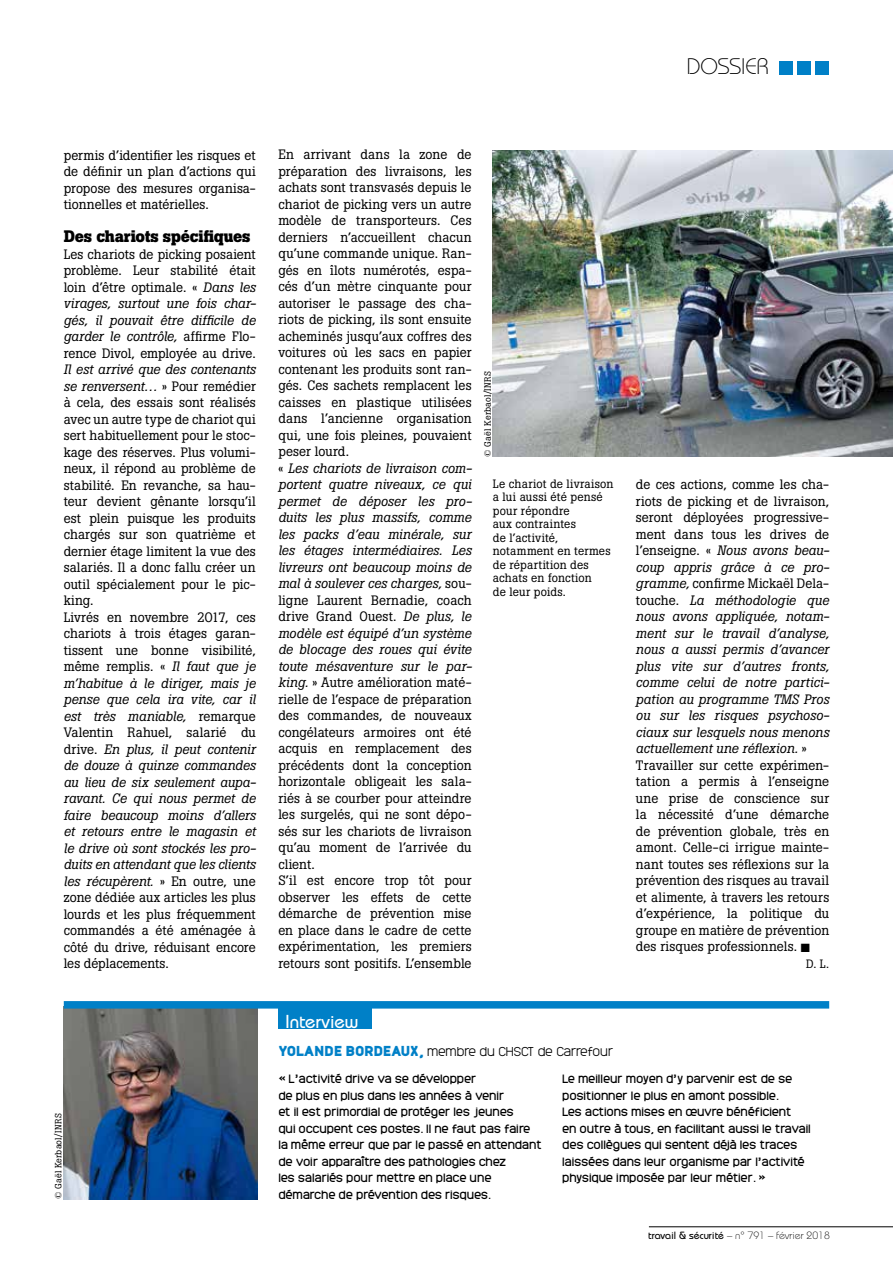
<style>
.page{position:relative;width:893px;height:1263px;background:#fff}
.page>*{position:absolute;margin:0;border:0;box-sizing:border-box;transform-origin:0 0}
.t1{font:300 22.5px "Bauhaus";letter-spacing:-.02em;color:#000}
.t2{font:500 18.75px "Bauhaus";color:#fff}
.t3{font:700 16.5px "Boton";letter-spacing:-.01em;color:#000}
.t4{font:13.5px/16.5px "Boton";letter-spacing:.005em;color:#000}
.t5{font:12px/13.5px "Boton";letter-spacing:.015em;color:#000}
.t6{font:300 12px "Monark";letter-spacing:-.03em;color:#000}
.t7{font:11.25px/16.5px "Monark";letter-spacing:-.025em;color:#000}
.t8{font:300 10.5px "Bauhaus";color:#000}
.t9{font:9px "Boton";letter-spacing:.015em;color:#000}
.s1{font-style:italic}
.s2{font-weight:900;font-size:13.5px;color:#0080c7}
.s3{font-weight:500}
</style>
<div class="page">
<div style="left:779px;top:61px;width:14px;height:13px;background:#0080c7"></div>
<div style="left:797px;top:61px;width:14px;height:13px;background:#0080c7"></div>
<div style="left:815px;top:61px;width:14px;height:13px;background:#0080c7"></div>
<hr style="left:649px;top:1226px;width:244px;height:1px;background:#000">
<img style="left:64px;top:1008px;width:193px;height:191px">
<div style="left:64px;top:1001px;width:765px;height:7px;background:#0080c7"></div>
<div style="left:278px;top:1008px;width:94px;height:21px;background:#0080c7"></div>
<img style="left:493px;top:150px;width:400px;height:307px">
<h1 class="t1" style="left:687px;top:53px;width:84px">DOSSIER</h1>
<p class="t4" style="left:64px;top:147px;width:193px;text-align:justify">permis d’identifier les risques et de définir un plan d’actions qui propose des mesures organisa&shy;tionnelles et matérielles.</p>
<p class="t3" style="left:64px;top:226px;width:188px">Des chariots spécifiques</p>
<p class="t4" style="left:64px;top:246px;width:194px;text-align:justify">Les chariots de picking posaient problème. Leur stabilité était loin d’être optimale. « <span class="s1">Dans les virages, surtout une fois char&shy;gés, il pouvait être difficile de garder le contrôle,</span> affirme Flo&shy;rence Divol, employée au drive.</p>
<p class="t4" style="left:64px;top:361px;width:194px"><span class="s1">Il est arrivé que des contenants se renversent…</span> » Pour remédier à cela, des essais sont réalisés avec un autre type de chariot qui sert habituellement pour le stoc&shy;kage des réserves. Plus volumi&shy;neux, il répond au problème de stabilité. En revanche, sa hau&shy;teur devient gênante lorsqu’il est plein puisque les produits chargés sur son quatrième et dernier étage limitent la vue des salariés. Il a donc fallu créer un outil spécialement pour le pic&shy;king.<br>Livrés en novembre 2017, ces chariots à trois étages garan&shy;tissent une bonne visibilité, même remplis. « <span class="s1">Il faut que je m’habitue à le diriger, mais je pense que cela ira vite, car il est très maniable,</span> remarque<br>Valentin Rahuel, salarié du drive. <span class="s1">En plus, il peut contenir de douze à quinze commandes au lieu de six seulement aupa&shy;ravant. Ce qui nous permet de faire beaucoup moins d’allers et retours entre le magasin et le drive où sont stockés les pro&shy;duits en attendant que les clients les récupèrent.</span> » En outre, une zone dédiée aux articles les plus lourds et les plus fréquemment commandés a été aménagée à côté du drive, réduisant encore les déplacements.</p>
<p class="t9" style="left:53px;top:1199px;width:87px;rotate:-90deg">© Gaël Kerbaol/INRS</p>
<p class="t4" style="left:278px;top:146px;width:195px">En arrivant dans la zone de préparation des livraisons, les achats sont transvasés depuis le chariot de picking vers un autre modèle de transporteurs. Ces derniers n’accueillent chacun qu’une commande unique. Ran&shy;gés en îlots numérotés, espa&shy;cés d’un mètre cinquante pour autoriser le passage des cha&shy;riots de picking, ils sont ensuite acheminés jusqu’aux coffres des voitures où les sacs en papier contenant les produits sont ran&shy;gés. Ces sachets remplacent les caisses en plastique utilisées dans l’ancienne organisation qui, une fois pleines, pouvaient peser lourd.<br>« <span class="s1">Les chariots de livraison com&shy;portent quatre niveaux, ce qui permet de déposer les pro&shy;duits les plus massifs, comme les packs d’eau minérale, sur les étages intermédiaires. Les livreurs ont beaucoup moins de mal à soulever ces charges,</span> sou&shy;ligne Laurent Bernadie, coach drive Grand Ouest. <span class="s1">De plus, le modèle est équipé d’un système de blocage des roues qui évite toute mésaventure sur le par&shy;king.</span> » Autre amélioration maté&shy;rielle de l’espace de préparation des commandes, de nouveaux congélateurs armoires ont été acquis en remplacement des précédents dont la conception horizontale obligeait les sala&shy;riés à se courber pour atteindre les surgelés, qui ne sont dépo&shy;sés sur les chariots de livraison qu’au moment de l’arrivée du client.<br>S’il est encore trop tôt pour observer les effets de cette démarche de prévention mise en place dans le cadre de cette expérimentation, les premiers retours sont positifs. L’ensemble</p>
<p class="t9" style="left:482px;top:457px;width:87px;rotate:-90deg">© Gaël Kerbaol/INRS</p>
<p class="t5" style="left:493px;top:477px;width:122px">Le chariot de livraison a lui aussi été pensé pour répondre<br>aux contraintes<br>de l’activité, notamment en termes de répartition des achats en fonction<br>de leur poids.</p>
<h2 class="t2" style="left:286px;top:1011px;width:74px">Interview</h2>
<p class="t6" style="left:278px;top:1043px;width:337px"><span class="s2">YOLANDE BORDEAUX,</span> membre du CHSCT de Carrefour</p>
<p class="t4" style="left:636px;top:476px;width:195px">de ces actions, comme les cha&shy;riots de picking et de livraison, seront déployées progressive&shy;ment dans tous les drives de l’enseigne. « <span class="s1">Nous avons beau&shy;coup appris grâce à ce pro&shy;gramme,</span> confirme Mickaël Dela&shy;touche. <span class="s1">La méthodologie que nous avons appliquée, notam&shy;ment sur le travail d’analyse, nous a aussi permis d’avancer plus vite sur d’autres fronts, comme celui de notre partici&shy;pation au programme TMS Pros ou sur les risques psychoso&shy;ciaux sur lesquels nous menons actuellement une réflexion.</span> »<br>Travailler sur cette expérimen&shy;tation a permis à l’enseigne une prise de conscience sur la nécessité d’une démarche de prévention globale, très en amont. Celle-ci irrigue mainte&shy;nant toutes ses réflexions sur la prévention des risques au travail et alimente, à travers les retours d’expérience, la politique du groupe en matière de prévention des risques professionnels. ■</p>
<p class="t5" style="left:806px;top:957px;width:25px">D. L.</p>
<p class="t7" style="left:278px;top:1070px;width:265px">« L’activité drive va se développer<br>de plus en plus dans les années à venir<br>et il est primordial de protéger les jeunes<br>qui occupent ces postes. Il ne faut pas faire la même erreur que par le passé en attendant de voir apparaître des pathologies chez<br>les salariés pour mettre en place une démarche de prévention des risques.</p>
<p class="t7" style="left:562px;top:1070px;width:250px">Le meilleur moyen d’y parvenir est de se positionner le plus en amont possible.<br>Les actions mises en œuvre bénéficient<br>en outre à tous, en facilitant aussi le travail des collègues qui sentent déjà les traces laissées dans leur organisme par l’activité physique imposée par leur métier. »</p>
<p class="t8" style="left:648px;top:1229px;width:183px"><span class="s3">travail &amp; sécurité</span> – n° 791 – février 2018</p>
</div>
